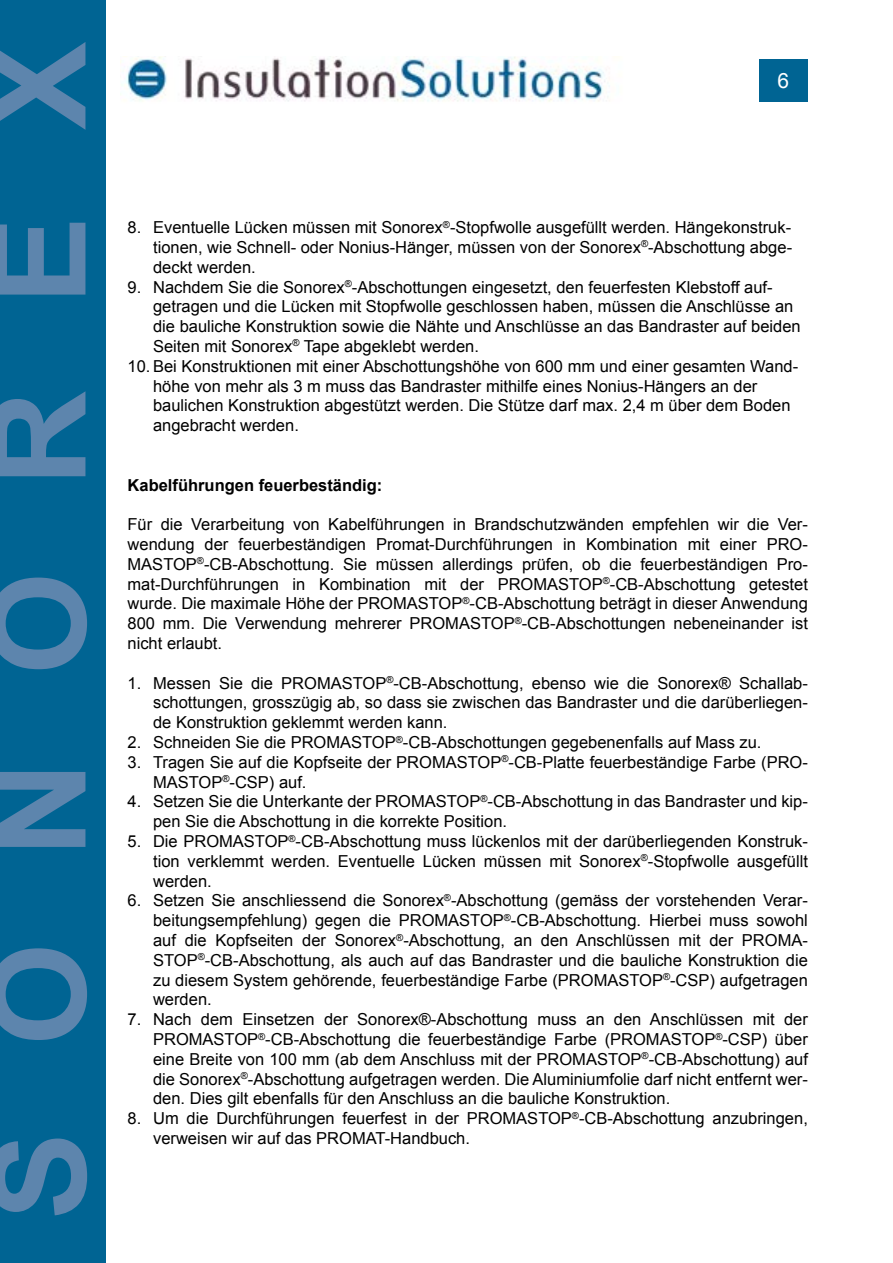
<style>
.page{position:relative;width:893px;height:1263px;background:#fff}
.page>*{position:absolute;margin:0;border:0;box-sizing:border-box;transform-origin:0 0}
.t1{font:700 132px "Arial";letter-spacing:.655em;color:#5d85ad}
.t2{font:21px "Arial";color:#fff}
.t3{font:16.5px/19.8px "Arial";color:#000;text-align:justify}
.t4{font:700 16.5px "Arial";color:#000}
</style>
<div class="page">
<img style="left:120px;top:56px;width:485px;height:46px">
<div style="left:0;top:0;width:106px;height:1263px;background:#006493"></div>
<div style="left:759px;top:60px;width:49px;height:42px;background:#006493"></div>
<h1 class="t1" style="left:-48px;top:1220px;width:1180px;rotate:-90deg">SONOREX</h1>
<p class="t2" style="left:778px;top:67px;width:13px">6</p>
<p class="t3" style="left:153px;top:218px;width:641px;text-indent:-26px">8. Eventuelle Lücken müssen mit Sonorex<sup>®</sup>-Stopfwolle ausgefüllt werden. Hängekonstruk&shy;tionen, wie Schnell- oder Nonius-Hänger, müssen von der Sonorex<sup>®</sup>-Abschottung abge&shy;deckt werden.</p>
<p class="t3" style="left:153px;top:277px;width:649px;text-align:left;text-indent:-26px">9. Nachdem Sie die Sonorex<sup>®</sup>-Abschottungen eingesetzt, den feuerfesten Klebstoff auf&shy;getragen und die Lücken mit Stopfwolle geschlossen haben, müssen die Anschlüsse an die bauliche Konstruktion sowie die Nähte und Anschlüsse an das Bandraster auf beiden Seiten mit Sonorex<sup>®</sup> Tape abgeklebt werden.</p>
<p class="t3" style="left:153px;top:356px;width:647px;text-align:left;text-indent:-26px">10. Bei Konstruktionen mit einer Abschottungshöhe von 600 mm und einer gesamten Wand&shy;höhe von mehr als 3 m muss das Bandraster mithilfe eines Nonius-Hängers an der baulichen Konstruktion abgestützt werden. Die Stütze darf max. 2,4 m über dem Boden angebracht werden.</p>
<p class="t4" style="left:128px;top:474px;width:256px">Kabelführungen feuerbeständig:</p>
<p class="t3" style="left:128px;top:515px;width:682px">Für die Verarbeitung von Kabelführungen in Brandschutzwänden empfehlen wir die Ver&shy;wendung der feuerbeständigen Promat-Durchführungen in Kombination mit einer PRO-MASTOP<sup>®</sup>-CB-Abschottung. Sie müssen allerdings prüfen, ob die feuerbeständigen Pro&shy;mat-Durchführungen in Kombination mit der PROMASTOP<sup>®</sup>-CB-Abschottung getestet wurde. Die maximale Höhe der PROMASTOP<sup>®</sup>-CB-Abschottung beträgt in dieser Anwendung 800 mm. Die Verwendung mehrerer PROMASTOP<sup>®</sup>-CB-Abschottungen nebeneinander ist nicht erlaubt.</p>
<p class="t3" style="left:153px;top:673px;width:656px;text-indent:-26px">1. Messen Sie die PROMASTOP<sup>®</sup>-CB-Abschottung, ebenso wie die Sonorex® Schallab&shy;schottungen, grosszügig ab, so dass sie zwischen das Bandraster und die darüberliegen&shy;de Konstruktion geklemmt werden kann.</p>
<p class="t3" style="left:128px;top:732px;width:635px">2. Schneiden Sie die PROMASTOP<sup>®</sup>-CB-Abschottungen gegebenenfalls auf Mass zu.</p>
<p class="t3" style="left:153px;top:752px;width:656px;text-indent:-26px">3. Tragen Sie auf die Kopfseite der PROMASTOP<sup>®</sup>-CB-Platte feuerbeständige Farbe (PRO-<br>MASTOP<sup>®</sup>-CSP) auf.</p>
<p class="t3" style="left:153px;top:792px;width:656px;text-indent:-26px">4. Setzen Sie die Unterkante der PROMASTOP<sup>®</sup>-CB-Abschottung in das Bandraster und kip&shy;pen Sie die Abschottung in die korrekte Position.</p>
<p class="t3" style="left:153px;top:831px;width:656px;text-indent:-26px">5. Die PROMASTOP<sup>®</sup>-CB-Abschottung muss lückenlos mit der darüberliegenden Konstruk&shy;tion verklemmt werden. Eventuelle Lücken müssen mit Sonorex<sup>®</sup>-Stopfwolle ausgefüllt werden.</p>
<p class="t3" style="left:153px;top:891px;width:656px;text-indent:-25px">6. Setzen Sie anschliessend die Sonorex<sup>®</sup>-Abschottung (gemäss der vorstehenden Verar&shy;beitungsempfehlung) gegen die PROMASTOP<sup>®</sup>-CB-Abschottung. Hierbei muss sowohl auf die Kopfseiten der Sonorex<sup>®</sup>-Abschottung, an den Anschlüssen mit der PROMA-STOP<sup>®</sup>-CB-Abschottung, als auch auf das Bandraster und die bauliche Konstruktion die zu diesem System gehörende, feuerbeständige Farbe (PROMASTOP<sup>®</sup>-CSP) aufgetragen werden.</p>
<p class="t3" style="left:153px;top:1010px;width:656px;text-indent:-26px">7. Nach dem Einsetzen der Sonorex®-Abschottung muss an den Anschlüssen mit der PROMASTOP<sup>®</sup>-CB-Abschottung die feuerbeständige Farbe (PROMASTOP<sup>®</sup>-CSP) über eine Breite von 100 mm (ab dem Anschluss mit der PROMASTOP<sup>®</sup>-CB-Abschottung) auf die Sonorex<sup>®</sup>-Abschottung aufgetragen werden. Die Aluminiumfolie darf nicht entfernt wer&shy;den. Dies gilt ebenfalls für den Anschluss an die bauliche Konstruktion.</p>
<p class="t3" style="left:153px;top:1109px;width:656px;text-indent:-26px">8. Um die Durchführungen feuerfest in der PROMASTOP<sup>®</sup>-CB-Abschottung anzubringen, verweisen wir auf das PROMAT-Handbuch.</p>
</div>
